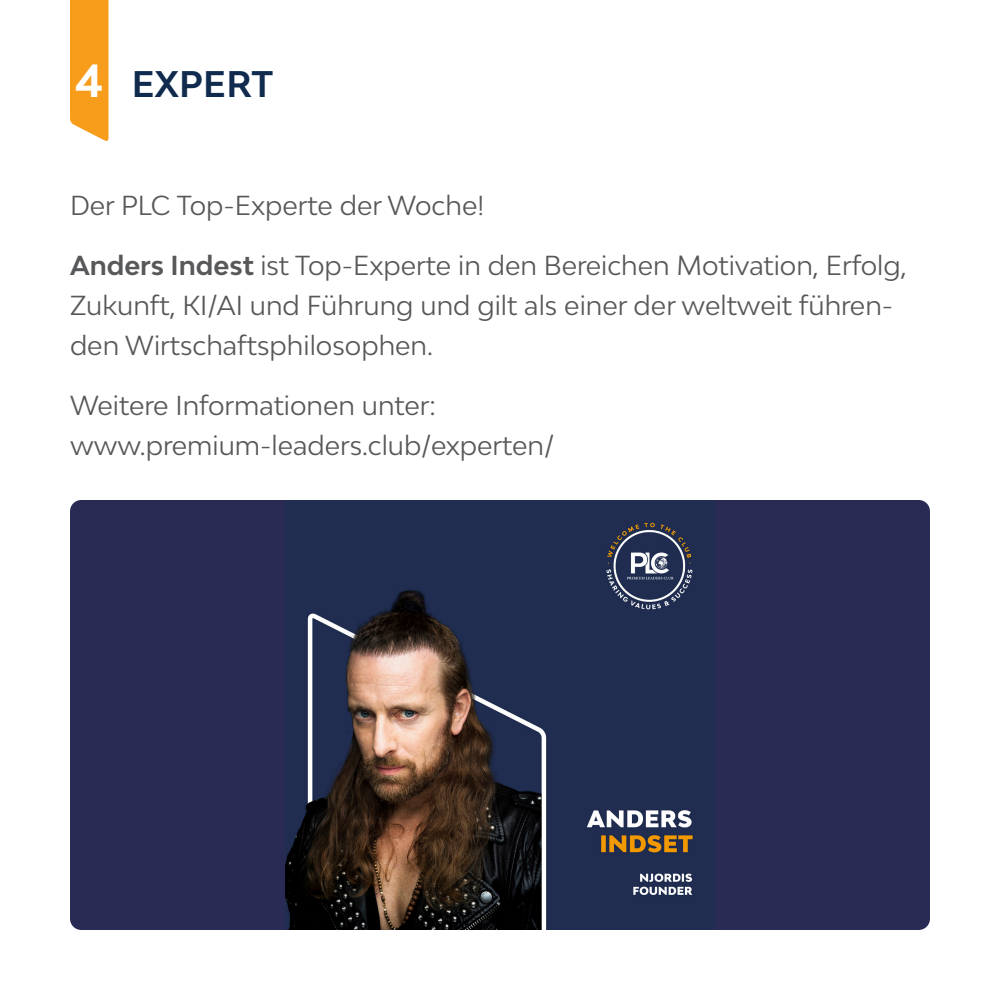
<style>
.page{position:relative;width:1000px;height:1000px;background:#fff}
.page>*{position:absolute;margin:0;border:0;box-sizing:border-box;transform-origin:0 0}
.t1{font:700 44px "Bw Modelica";color:#fff}
.t2{font:700 35px "Bw Modelica";letter-spacing:.01em;color:#102b4d}
.t3{font:26px/40px "Bw Modelica";color:#57585a}
.s1{font-weight:700}
</style>
<div class="page">
<div style="left:70px;top:0;width:38px;height:141px;background:#f89c1c"></div>
<div style="left:70px;top:500px;width:860px;height:430px;background:#292b54;border-radius:11px"></div>
<img style="left:285px;top:521px;width:409px;height:409px">
<p class="t1" style="left:75px;top:52px;width:30px">4</p>
<p class="t2" style="left:132px;top:62px;width:143px">EXPERT</p>
<p class="t3" style="left:70px;top:185px;width:416px">Der PLC Top-Experte der Woche!</p>
<p class="t3" style="left:70px;top:245px;width:838px"><span class="s1">Anders Indest</span> ist Top-Experte in den Bereichen Motivation, Erfolg,<br>Zukunft, KI/AI und Führung und gilt als einer der weltweit führen&shy;den Wirtschaftsphilosophen.</p>
<p class="t3" style="left:70px;top:385px;width:486px">Weitere Informationen unter: www.premium-leaders.club/experten/</p>
</div>
